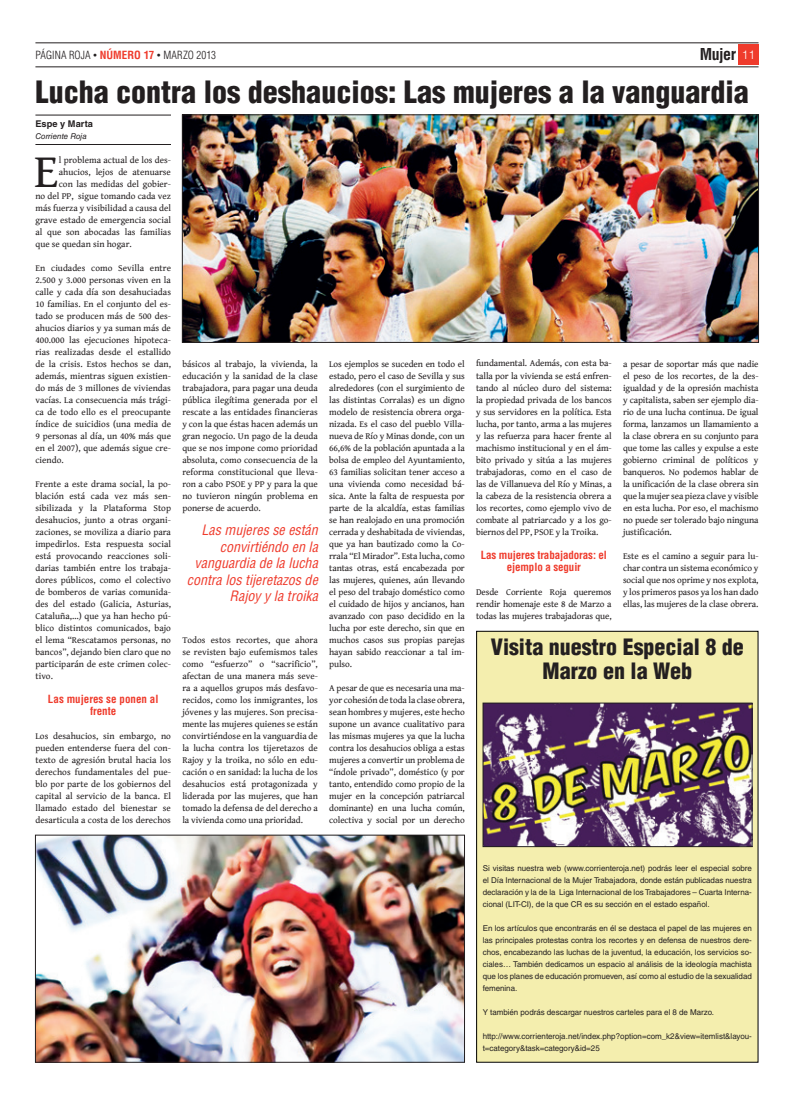
<style>
.page{position:relative;width:794px;height:1106px;background:#fff}
.page>*{position:absolute;margin:0;border:0;box-sizing:border-box;transform-origin:0 0}
.t1{font:48.3px "Gentium Book Basic";color:#231f20}
.t2{font:900 condensed 30px "Helvetica LT Std";color:#231f20}
.t3{font:900 condensed 22px/24px "Helvetica LT Std";color:#231f20;text-align:center}
.t4{font:700 condensed 16px "Helvetica LT Std";letter-spacing:-.03em;color:#231f20}
.t5{font:italic condensed 14px/16.5px "Helvetica LT Std";color:#ef3b2c;text-align:right}
.t6{font:700 condensed 11px/12px "Helvetica LT Std";letter-spacing:-.01em;color:#ef3b2c;text-align:center}
.t7{font:300 condensed 11px "Helvetica LT Std";letter-spacing:.005em;color:#231f20}
.t8{font:9.2px/12px "Gentium Book Basic";color:#231f20;text-align:justify}
.t9{font:700 9.2px "Helvetica LT Std";color:#231f20}
.t10{font:8px/12px "Helvetica LT Std";letter-spacing:-.005em;color:#231f20;text-align:justify}
.t11{font:italic 8px "Helvetica LT Std";color:#231f20}
.s1{font-stretch:normal;font-size:8px}
.s2{font-weight:700;color:#ef3b2c}
.s3{font-weight:300;font-stretch:normal;font-size:12px;color:#fff}
</style>
<div class="page">
<div style="left:738px;top:45px;width:20px;height:20px;background:#ef3b2c"></div>
<hr style="left:35px;top:67px;width:723px;height:1px;background:#231f20">
<hr style="left:35px;top:43px;width:723px;height:1px;background:#231f20">
<hr style="left:35px;top:115px;width:136px;height:1px;background:#231f20">
<hr style="left:35px;top:144px;width:136px;height:1px;background:#231f20">
<div style="left:476px;top:631px;width:282px;height:431px;background:#f4eeae"></div>
<div style="left:476px;top:631px;width:282px;height:431px;border:1px solid #000"></div>
<img style="left:184px;top:117px;width:573px;height:224px">
<div style="left:182px;top:115px;width:577px;height:228px;border:1px solid #231f20"></div>
<img style="left:37px;top:837px;width:426px;height:223px">
<div style="left:35px;top:835px;width:430px;height:227px;border:1px solid #231f20"></div>
<img style="left:485px;top:705px;width:265px;height:140px">
<div style="left:483px;top:703px;width:269px;height:144px;border:1px solid #231f20"></div>
<p class="t7" style="left:35px;top:48px;width:182px">PÁGINA ROJA <span class="s1">•</span> <span class="s2">NÚMERO 17</span> <span class="s1">•</span> MARZO 2013</p>
<h3 class="t4" style="left:699px;top:44px;width:57px">Mujer <span class="s3">11</span></h3>
<h2 class="t2" style="left:35px;top:73px;width:715px">Lucha contra los deshaucios: Las mujeres a la vanguardia</h2>
<p class="t9" style="left:35px;top:118px;width:59px">Espe y Marta</p>
<p class="t11" style="left:35px;top:131px;width:53px">Corriente Roja</p>
<h1 class="t1" style="left:34px;top:135px;width:26px">E</h1>
<p class="t8" style="left:59px;top:153px;width:114px">l problema actual de los des-</p>
<p class="t8" style="left:59px;top:165px;width:114px">ahucios, lejos de atenuarse</p>
<p class="t8" style="left:59px;top:177px;width:114px">con las medidas del gobier-</p>
<p class="t8" style="left:35px;top:189px;width:137px">no del PP, sigue tomando cada vez</p>
<p class="t8" style="left:35px;top:201px;width:137px">más fuerza y visibilidad a causa del</p>
<p class="t8" style="left:35px;top:213px;width:137px">grave estado de emergencia social</p>
<p class="t8" style="left:35px;top:225px;width:137px">al que son abocadas las familias</p>
<p class="t8" style="left:35px;top:237px;width:98px">que se quedan sin hogar.</p>
<p class="t8" style="left:35px;top:261px;width:137px">En ciudades como Sevilla entre 2.500 y 3.000 personas viven en la calle y cada día son desahuciadas 10 familias. En el conjunto del es&shy;tado se producen más de 500 des&shy;ahucios diarios y ya suman más de 400.000 las ejecuciones hipoteca&shy;rias realizadas desde el estallido de la crisis. Estos hechos se dan, además, mientras siguen existien&shy;do más de 3 millones de viviendas vacías. La consecuencia más trági&shy;ca de todo ello es el preocupante índice de suicidios (una media de 9 personas al día, un 40% más que en el 2007), que además sigue cre&shy;ciendo.</p>
<p class="t8" style="left:35px;top:477px;width:137px">Frente a este drama social, la po&shy;blación está cada vez más sen&shy;sibilizada y la Plataforma Stop desahucios, junto a otras organi&shy;zaciones, se moviliza a diario para impedirlos. Esta respuesta social está provocando reacciones soli&shy;darias también entre los trabaja&shy;dores públicos, como el colectivo de bomberos de varias comunida&shy;des del estado (Galicia, Asturias, Cataluña,…) que ya han hecho pú&shy;blico distintos comunicados, bajo el lema “Rescatamos personas, no bancos”, dejando bien claro que no participarán de este crimen colec&shy;tivo.</p>
<p class="t6" style="left:48px;top:692px;width:112px">Las mujeres se ponen al frente</p>
<p class="t8" style="left:35px;top:729px;width:137px">Los desahucios, sin embargo, no pueden entenderse fuera del con&shy;texto de agresión brutal hacia los derechos fundamentales del pue&shy;blo por parte de los gobiernos del capital al servicio de la banca. El llamado estado del bienestar se desarticula a costa de los derechos</p>
<p class="t8" style="left:182px;top:357px;width:137px">básicos al trabajo, la vivienda, la educación y la sanidad de la clase trabajadora, para pagar una deuda pública ilegítima generada por el rescate a las entidades financieras y con la que éstas hacen además un gran negocio. Un pago de la deuda que se nos impone como prioridad absoluta, como consecuencia de la reforma constitucional que lleva&shy;ron a cabo PSOE y PP y para la que no tuvieron ningún problema en ponerse de acuerdo.</p>
<h3 class="t5" style="left:187px;top:522px;width:132px">Las mujeres se están convirtiéndo en la vanguardia de la lucha contra los tijeretazos de<br>Rajoy y la troika</h3>
<p class="t8" style="left:182px;top:633px;width:137px">Todos estos recortes, que ahora se revisten bajo eufemismos tales como “esfuerzo” o “sacrificio”, afectan de una manera más seve&shy;ra a aquellos grupos más desfavo&shy;recidos, como los inmigrantes, los jóvenes y las mujeres. Son precisa&shy;mente las mujeres quienes se están convirtiéndose en la vanguardia de la lucha contra los tijeretazos de Rajoy y la troika, no sólo en edu&shy;cación o en sanidad: la lucha de los desahucios está protagonizada y liderada por las mujeres, que han tomado la defensa de del derecho a la vivienda como una prioridad.</p>
<p class="t8" style="left:329px;top:357px;width:137px">Los ejemplos se suceden en todo el estado, pero el caso de Sevilla y sus alrededores (con el surgimiento de las distintas Corralas) es un digno modelo de resistencia obrera orga&shy;nizada. Es el caso del pueblo Villa&shy;nueva de Río y Minas donde, con un 66,6% de la población apuntada a la bolsa de empleo del Ayuntamiento, 63 familias solicitan tener acceso a una vivienda como necesidad bá&shy;sica. Ante la falta de respuesta por parte de la alcaldía, estas familias se han realojado en una promoción cerrada y deshabitada de viviendas, que ya han bautizado como la Co&shy;rrala “El Mirador”. Esta lucha, como tantas otras, está encabezada por las mujeres, quienes, aún llevando el peso del trabajo doméstico como el cuidado de hijos y ancianos, han avanzado con paso decidido en la lucha por este derecho, sin que en muchos casos sus propias parejas hayan sabido reaccionar a tal im&shy;pulso.</p>
<p class="t8" style="left:329px;top:681px;width:137px">A pesar de que es necesaria una ma&shy;yor cohesión de toda la clase obrera, sean hombres y mujeres, este hecho supone un avance cualitativo para las mismas mujeres ya que la lucha contra los desahucios obliga a estas mujeres a convertir un problema de “índole privado”, doméstico (y por tanto, entendido como propio de la mujer en la concepción patriarcal dominante) en una lucha común, colectiva y social por un derecho</p>
<p class="t8" style="left:476px;top:357px;width:137px">fundamental. Además, con esta ba&shy;talla por la vivienda se está enfren&shy;tando al núcleo duro del sistema: la propiedad privada de los bancos y sus servidores en la política. Esta lucha, por tanto, arma a las mujeres y las refuerza para hacer frente al machismo institucional y en el ám&shy;bito privado y sitúa a las mujeres trabajadoras, como en el caso de las de Villanueva del Río y Minas, a la cabeza de la resistencia obrera a los recortes, como ejemplo vivo de combate al patriarcado y a los go&shy;biernos del PP, PSOE y la Troika.</p>
<p class="t6" style="left:481px;top:548px;width:128px">Las mujeres trabajadoras: el ejemplo a seguir</p>
<p class="t8" style="left:476px;top:585px;width:137px">Desde Corriente Roja queremos rendir homenaje este 8 de Marzo a todas las mujeres trabajadoras que,</p>
<p class="t8" style="left:623px;top:357px;width:137px">a pesar de soportar más que nadie el peso de los recortes, de la des&shy;igualdad y de la opresión machista y capitalista, saben ser ejemplo dia&shy;rio de una lucha continua. De igual forma, lanzamos un llamamiento a la clase obrera en su conjunto para que tome las calles y expulse a este gobierno criminal de políticos y banqueros. No podemos hablar de la unificación de la clase obrera sin que la mujer sea pieza clave y visible en esta lucha. Por eso, el machismo no puede ser tolerado bajo ninguna justificación.</p>
<p class="t8" style="left:623px;top:549px;width:137px">Este es el camino a seguir para lu&shy;char contra un sistema económico y social que nos oprime y nos explota, y los primeros pasos ya los han dado ellas, las mujeres de la clase obrera.</p>
<h3 class="t3" style="left:491px;top:634px;width:254px">Visita nuestro Especial 8 de<br>Marzo en la Web</h3>
<p class="t10" style="left:483px;top:862px;width:270px">Si visitas nuestra web (www.corrienteroja.net) podrás leer el especial sobre el Día Internacional de la Mujer Trabajadora, donde están publicadas nuestra declaración y la de la Liga Internacional de los Trabajadores – Cuarta Interna&shy;cional (LIT-CI), de la que CR es su sección en el estado español.</p>
<p class="t10" style="left:483px;top:922px;width:271px">En los artículos que encontrarás en él se destaca el papel de las mujeres en las principales protestas contra los recortes y en defensa de nuestros dere&shy;chos, encabezando las luchas de la juventud, la educación, los servicios so&shy;ciales… También dedicamos un espacio al análisis de la ideología machista que los planes de educación promueven, así como al estudio de la sexualidad femenina.</p>
<p class="t10" style="left:483px;top:1006px;width:233px">Y también podrás descargar nuestros carteles para el 8 de Marzo.</p>
<p class="t10" style="left:483px;top:1030px;width:270px">http://www.corrienteroja.net/index.php?option=com_k2&amp;view=itemlist&amp;layou&shy;t=category&amp;task=category&amp;id=25</p>
</div>
